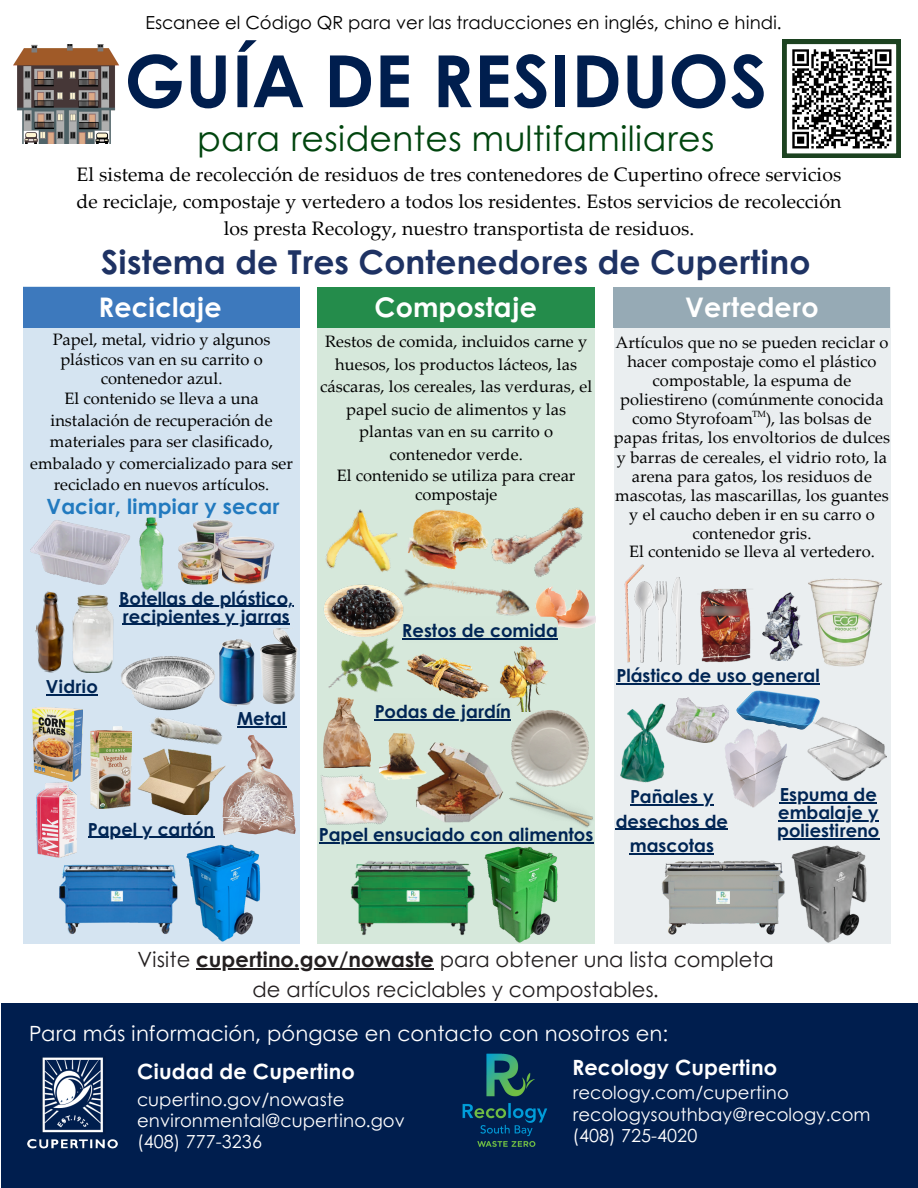
<style>
.page{position:relative;width:918px;height:1188px;background:#fff}
.page>*{position:absolute;margin:0;border:0;box-sizing:border-box;transform-origin:0 0}
.t1{font:700 72px "Century Gothic";letter-spacing:.005em;color:#001e4e}
.t2{font:34.65px "Century Gothic";letter-spacing:.005em;color:#00450e}
.t3{font:700 33px "Century Gothic";letter-spacing:.005em;color:#1e3263}
.t4{font:700 27px "Century Gothic";letter-spacing:.005em;color:#fff}
.t5{font:21px "Century Gothic";color:#231f20}
.t6{font:21px "Century Gothic";letter-spacing:.005em;color:#fff}
.t7{font:700 21px "Century Gothic";letter-spacing:.005em;color:#fff}
.t8{font:700 21px "Century Gothic";letter-spacing:.005em;color:#227abf}
.t9{font:19.5px/27px "Palatino Linotype";letter-spacing:.005em;color:#000;text-align:center}
.t10{font:700 18px/24.8px "Century Gothic";color:#002554;text-align:center}
.t11{font:18px/21.3px "Century Gothic";letter-spacing:.005em;color:#fff}
.t12{font:18px "Century Gothic";color:#000}
.t13{font:16.5px/19.2px "Palatino Linotype";letter-spacing:.005em;color:#000;text-align:center}
.t14{font:9px "Palatino Linotype";color:#000}
.s1{font-weight:700}
</style>
<div class="page">
<div style="left:318px;top:287px;width:277px;height:657px;background:#d6e8db"></div>
<div style="left:1px;top:1004px;width:917px;height:184px;background:#001e4e"></div>
<div style="left:23px;top:287px;width:277px;height:657px;background:#d5e4f1"></div>
<img style="left:60px;top:864px;width:118px;height:70px">
<img style="left:350px;top:861px;width:125px;height:74px">
<img style="left:417px;top:509px;width:53px;height:55px">
<img style="left:317px;top:620px;width:75px;height:91px">
<img style="left:317px;top:498px;width:100px;height:98px">
<img style="left:536px;top:602px;width:59px;height:26px">
<img style="left:500px;top:645px;width:49px;height:49px">
<img style="left:388px;top:733px;width:26px;height:13px">
<img style="left:72px;top:595px;width:42px;height:78px">
<img style="left:150px;top:717px;width:52px;height:32px">
<img style="left:137px;top:749px;width:52px;height:66px">
<div style="left:614px;top:287px;width:276px;height:657px;background:#eaeef0"></div>
<img style="left:736px;top:691px;width:84px;height:39px">
<img style="left:620px;top:703px;width:47px;height:80px">
<img style="left:808px;top:716px;width:78px;height:65px">
<img style="left:27px;top:1057px;width:91px;height:92px">
<img style="left:33px;top:708px;width:49px;height:73px">
<img style="left:260px;top:628px;width:38px;height:76px">
<img style="left:667px;top:697px;width:62px;height:45px">
<img style="left:323px;top:698px;width:48px;height:48px">
<img style="left:91px;top:726px;width:40px;height:83px">
<img style="left:219px;top:639px;width:36px;height:68px">
<div style="left:23px;top:287px;width:277px;height:40px;background:#3d79bd"></div>
<div style="left:317px;top:287px;width:278px;height:40px;background:#248c4b"></div>
<div style="left:614px;top:288px;width:276px;height:40px;background:#96aab5"></div>
<img style="left:36px;top:781px;width:41px;height:77px">
<img style="left:35px;top:591px;width:30px;height:82px">
<img style="left:470px;top:507px;width:119px;height:95px">
<img style="left:178px;top:520px;width:96px;height:64px">
<hr style="left:88px;top:837px;width:126px;height:1px;background:#002554">
<img style="left:186px;top:851px;width:75px;height:91px">
<svg style="left:616px;top:805px;width:112px;height:50px"></svg>
<hr style="left:630px;top:804px;width:84px;height:1px;background:#002554">
<hr style="left:616px;top:829px;width:112px;height:1px;background:#002554">
<hr style="left:630px;top:854px;width:84px;height:1px;background:#002554">
<img style="left:662px;top:860px;width:123px;height:75px">
<img style="left:30px;top:520px;width:100px;height:65px">
<div style="left:402px;top:617px;width:156px;height:26px;background:#d5e7da;border-radius:6px"></div>
<hr style="left:402px;top:638px;width:156px;height:1px;background:#002554">
<img style="left:397px;top:564px;width:138px;height:52px">
<svg style="left:778px;top:803px;width:101px;height:37px"></svg>
<hr style="left:780px;top:802px;width:97px;height:1px;background:#002554">
<hr style="left:778px;top:820px;width:101px;height:1px;background:#002554">
<hr style="left:777px;top:838px;width:102px;height:1px;background:#002554">
<img style="left:718px;top:727px;width:74px;height:91px">
<img style="left:189px;top:726px;width:141px;height:125px">
<img style="left:224px;top:750px;width:65px;height:88px">
<img style="left:508px;top:694px;width:81px;height:59px">
<img style="left:392px;top:639px;width:108px;height:59px">
<img style="left:320px;top:576px;width:91px;height:68px">
<img style="left:121px;top:656px;width:94px;height:55px">
<img style="left:462px;top:1053px;width:85px;height:94px">
<img style="left:716px;top:891px;width:14px;height:13px">
<img style="left:791px;top:845px;width:76px;height:98px">
<svg style="left:119px;top:584px;width:174px;height:41px"></svg>
<hr style="left:119px;top:606px;width:174px;height:1px;background:#002554">
<hr style="left:123px;top:624px;width:167px;height:1px;background:#002554">
<hr style="left:617px;top:683px;width:203px;height:1px;background:#002554">
<img style="left:136px;top:517px;width:32px;height:74px">
<img style="left:701px;top:589px;width:50px;height:74px">
<img style="left:624px;top:564px;width:77px;height:101px">
<img style="left:763px;top:592px;width:39px;height:69px">
<img style="left:808px;top:578px;width:74px;height:89px">
<hr style="left:319px;top:842px;width:274px;height:1px;background:#002554">
<img style="left:289px;top:746px;width:126px;height:118px">
<img style="left:480px;top:843px;width:78px;height:100px">
<img style="left:496px;top:753px;width:98px;height:107px">
<img style="left:413px;top:740px;width:92px;height:85px">
<svg style="left:782px;top:40px;width:118px;height:118px"></svg>
<hr style="left:196px;top:969px;width:238px;height:1px;background:#231f20">
<hr style="left:46px;top:694px;width:52px;height:2px;background:#002554">
<div style="left:237px;top:705px;width:49px;height:26px;background:#d5e4f1"></div>
<hr style="left:237px;top:726px;width:49px;height:2px;background:#002554">
<div style="left:375px;top:698px;width:136px;height:26px;background:#d5e7da;border-radius:6px"></div>
<hr style="left:375px;top:720px;width:136px;height:1px;background:#002554">
<img style="left:13px;top:45px;width:106px;height:99px">
<p class="t12" style="left:146px;top:9px;width:637px">Escanee el Código QR para ver las traducciones en inglés, chino e hindi.</p>
<p class="t1" style="left:124px;top:26px;width:644px">GUÍA DE RESIDUOS</p>
<p class="t2" style="left:197px;top:112px;width:518px">para residentes multifamiliares</p>
<p class="t9" style="left:76px;top:163px;width:766px">El sistema de recolección de residuos de tres contenedores de Cupertino ofrece servicios de reciclaje, compostaje y vertedero a todos los residentes. Estos servicios de recolección los presta Recology, nuestro transportista de residuos.</p>
<p class="t3" style="left:101px;top:237px;width:711px">Sistema de Tres Contenedores de Cupertino</p>
<p class="t4" style="left:99px;top:287px;width:124px">Reciclaje</p>
<h6 class="t4" style="left:375px;top:287px;width:164px">Compostaje</h6>
<p class="t4" style="left:685px;top:287px;width:135px">Vertedero</p>
<h5 class="t13" style="left:53px;top:332px;width:219px">Papel, metal, vidrio y algunos plásticos van en su carrito o contenedor azul.</h5>
<h5 class="t13" style="left:30px;top:390px;width:264px;line-height:21.3px">El contenido se lleva a una instalación de recuperación de materiales para ser clasificado, embalado y comercializado para ser reciclado en nuevos artículos.</h5>
<p class="t13" style="left:320px;top:332px;width:273px;line-height:22.5px">Restos de comida, incluidos carne y huesos, los productos lácteos, las cáscaras, los cereales, las verduras, el papel sucio de alimentos y las plantas van en su carrito o contenedor verde.</p>
<p class="t13" style="left:614px;top:334px;width:278px">Artículos que no se pueden reciclar o hacer compostaje como el plástico compostable, la espuma de poliestireno (comúnmente conocida como Styrofoam ), las bolsas de papas fritas, los envoltorios de dulces y barras de cereales, el vidrio roto, la arena para gatos, los residuos de mascotas, las mascarillas, los guantes y el caucho deben ir en su carro o contenedor gris.</p>
<p class="t14" style="left:752px;top:411px;width:16px">TM</p>
<p class="t13" style="left:337px;top:467px;width:240px">El contenido se utiliza para crear compostaje</p>
<p class="t8" style="left:47px;top:491px;width:235px">Vaciar, limpiar y secar</p>
<p class="t13" style="left:629px;top:544px;width:247px">El contenido se lleva al vertedero.</p>
<p class="t10" style="left:46px;top:674px;width:53px">Vidrio</p>
<p class="t10" style="left:119px;top:585px;width:176px">Botellas de plástico,</p>
<p class="t10" style="left:123px;top:603px;width:169px">recipientes y jarras</p>
<p class="t10" style="left:402px;top:617px;width:157px">Restos de comida</p>
<p class="t10" style="left:237px;top:706px;width:51px">Metal</p>
<p class="t10" style="left:375px;top:699px;width:138px">Podas de jardín</p>
<p class="t10" style="left:617px;top:663px;width:205px">Plástico de uso general</p>
<h6 class="t10" style="left:88px;top:816px;width:128px">Papel y cartón</h6>
<p class="t10" style="left:319px;top:821px;width:276px">Papel ensuciado con alimentos</p>
<p class="t10" style="left:616px;top:783px;width:114px">Pañales y desechos de mascotas</p>
<p class="t10" style="left:780px;top:781px;width:99px">Espuma de</p>
<p class="t10" style="left:778px;top:799px;width:102px">embalaje y</p>
<h6 class="t10" style="left:777px;top:817px;width:104px">poliestireno</h6>
<h6 class="t5" style="left:137px;top:944px;width:638px">Visite <span class="s1">cupertino.gov/nowaste</span> para obtener una lista completa</h6>
<p class="t5" style="left:253px;top:973px;width:408px">de artículos reciclables y compostables.</p>
<h6 class="t6" style="left:29px;top:1017px;width:641px">Para más información, póngase en contacto con nosotros en:</h6>
<p class="t7" style="left:137px;top:1055px;width:219px">Ciudad de Cupertino</p>
<p class="t11" style="left:137px;top:1088px;width:269px">cupertino.gov/nowaste environmental@cupertino.gov (408) 777-3236</p>
<p class="t7" style="left:572px;top:1051px;width:206px">Recology Cupertino</p>
<p class="t11" style="left:572px;top:1081px;width:300px">recology.com/cupertino recologysouthbay@recology.com (408) 725-4020</p>
</div>
